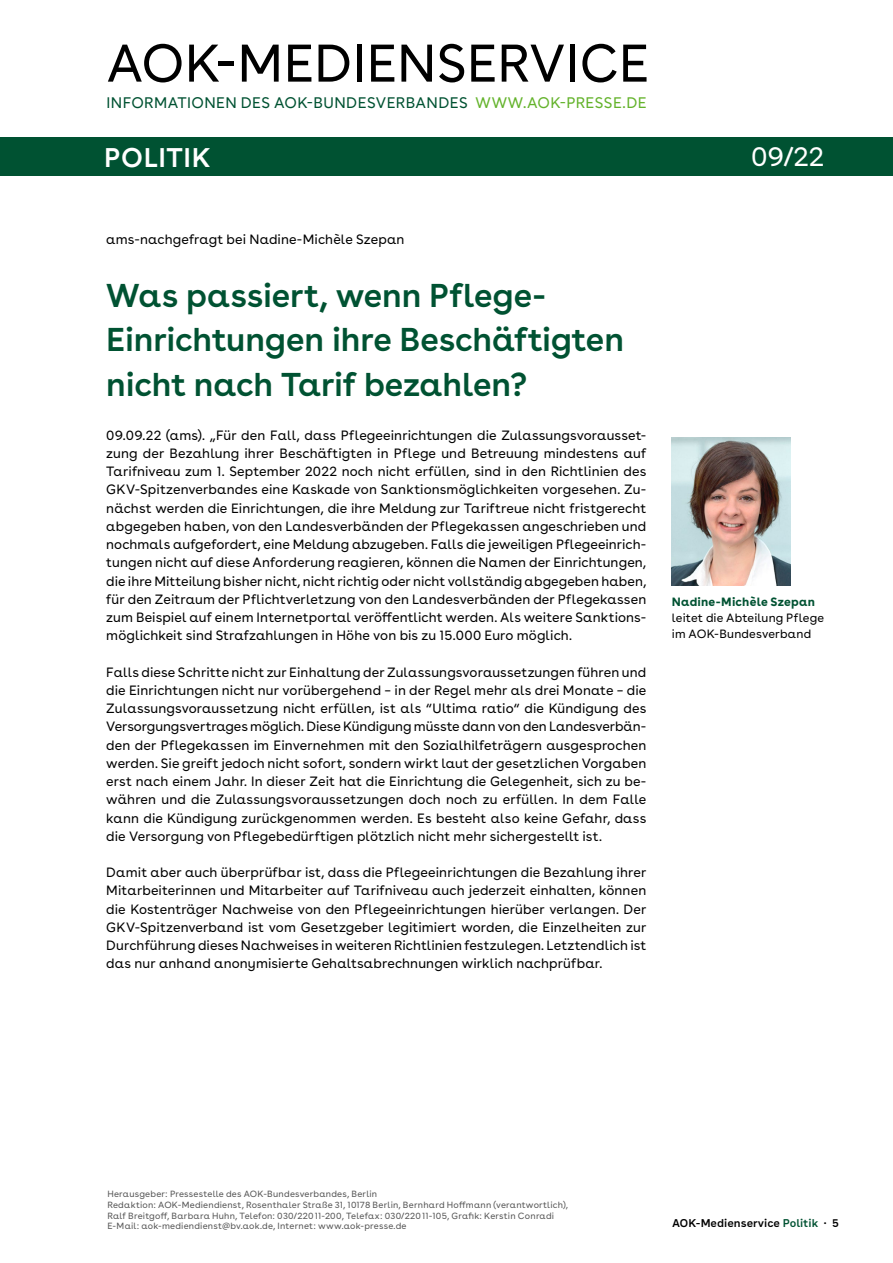
<style>
.page{position:relative;width:893px;height:1263px;background:#fff}
.page>*{position:absolute;margin:0;border:0;box-sizing:border-box;transform-origin:0 0}
.t1{font:52.8px "AOK Buenos Aires";letter-spacing:.005em;color:#000}
.t2{font:600 33px/44.5px "AOK Buenos Aires";letter-spacing:-.005em;color:#005232}
.t3{font:600 27px "AOK Buenos Aires";letter-spacing:.02em;color:#fff}
.t4{font:27px "AOK Buenos Aires";color:#fff}
.t5{font:15.3px "AOK Buenos Aires";letter-spacing:.025em;color:#005232}
.t6{font:13.5px/18.3px "AOK Buenos Aires";letter-spacing:.01em;color:#000;text-align:justify}
.t7{font:12px/16.2px "AOK Buenos Aires";letter-spacing:.015em;color:#000}
.t8{font:700 12px "AOK Buenos Aires";letter-spacing:.015em;color:#005232}
.t9{font:600 11.25px "AOK Buenos Aires Text";color:#000}
.t10{font:9px/10.8px "AOK Buenos Aires";letter-spacing:.025em;color:#565656}
.s1{color:#64b32c}
.s2{color:#005232}
</style>
<div class="page">
<div style="left:0;top:137px;width:893px;height:39px;background:#005232"></div>
<img style="left:672px;top:437px;width:119px;height:149px">
<h1 class="t1" style="left:107px;top:20px;width:545px">AOK-MEDIENSERVICE</h1>
<p class="t5" style="left:106px;top:91px;width:542px">INFORMATIONEN DES AOK-BUNDESVERBANDES <span class="s1">WWW.AOK-PRESSE.DE</span></p>
<h3 class="t3" style="left:104px;top:135px;width:108px">POLITIK</h3>
<h3 class="t4" style="left:751px;top:135px;width:74px">09/22</h3>
<p class="t6" style="left:106px;top:229px;width:300px">ams-nachgefragt bei Nadine-Michèle Szepan</p>
<h2 class="t2" style="left:106px;top:270px;width:519px">Was passiert, wenn Pflege-<br>Einrichtungen ihre Beschäftigten nicht nach Tarif bezahlen?</h2>
<p class="t6" style="left:106px;top:425px;width:542px">09.09.22 (ams). „Für den Fall, dass Pflegeeinrichtungen die Zulassungsvorausset&shy;zung der Bezahlung ihrer Beschäftigten in Pflege und Betreuung mindestens auf Tarifniveau zum 1. September 2022 noch nicht erfüllen, sind in den Richtlinien des GKV-Spitzenverbandes eine Kaskade von Sanktionsmöglichkeiten vorgesehen. Zu&shy;nächst werden die Einrichtungen, die ihre Meldung zur Tariftreue nicht fristgerecht abgegeben haben, von den Landesverbänden der Pflegekassen angeschrieben und nochmals aufgefordert, eine Meldung abzugeben. Falls die jeweiligen Pflegeeinrich&shy;tungen nicht auf diese Anforderung reagieren, können die Namen der Einrichtungen, die ihre Mitteilung bisher nicht, nicht richtig oder nicht vollständig abgegeben haben, für den Zeitraum der Pflichtverletzung von den Landesverbänden der Pflegekassen zum Beispiel auf einem Internetportal veröffentlicht werden. Als weitere Sanktions&shy;möglichkeit sind Strafzahlungen in Höhe von bis zu 15.000 Euro möglich.</p>
<p class="t6" style="left:106px;top:662px;width:542px">Falls diese Schritte nicht zur Einhaltung der Zulassungsvoraussetzungen führen und die Einrichtungen nicht nur vorübergehend – in der Regel mehr als drei Monate – die Zulassungsvoraussetzung nicht erfüllen, ist als “Ultima ratio“ die Kündigung des Versorgungsvertrages möglich. Diese Kündigung müsste dann von den Landesverbän&shy;den der Pflegekassen im Einvernehmen mit den Sozialhilfeträgern ausgesprochen werden. Sie greift jedoch nicht sofort, sondern wirkt laut der gesetzlichen Vorgaben erst nach einem Jahr. In dieser Zeit hat die Einrichtung die Gelegenheit, sich zu be&shy;währen und die Zulassungsvoraussetzungen doch noch zu erfüllen. In dem Falle kann die Kündigung zurückgenommen werden. Es besteht also keine Gefahr, dass die Versorgung von Pflegebedürftigen plötzlich nicht mehr sichergestellt ist.</p>
<p class="t6" style="left:106px;top:862px;width:542px">Damit aber auch überprüfbar ist, dass die Pflegeeinrichtungen die Bezahlung ihrer Mitarbeiterinnen und Mitarbeiter auf Tarifniveau auch jederzeit einhalten, können die Kostenträger Nachweise von den Pflegeeinrichtungen hierüber verlangen. Der GKV-Spitzenverband ist vom Gesetzgeber legitimiert worden, die Einzelheiten zur Durchführung dieses Nachweises in weiteren Richtlinien festzulegen. Letztendlich ist das nur anhand anonymisierte Gehaltsabrechnungen wirklich nachprüfbar.</p>
<p class="t8" style="left:672px;top:591px;width:145px">Nadine-Michèle Szepan</p>
<p class="t7" style="left:672px;top:608px;width:154px">leitet die Abteilung Pflege im AOK-Bundesverband</p>
<p class="t10" style="left:107px;top:1187px;width:462px">Herausgeber: Pressestelle des AOK-Bundesverbandes, Berlin<br>Redaktion: AOK-Mediendienst, Rosenthaler Straße 31, 10178 Berlin, Bernhard Hoffmann (verantwortlich), Ralf Breitgoff, Barbara Huhn, Telefon: 030/22011-200, Telefax: 030/22011-105, Grafik: Kerstin Conradi E-Mail: aok-mediendienst@bv.aok.de, Internet: www.aok-presse.de</p>
<p class="t9" style="left:672px;top:1214px;width:168px">AOK-Medienservice <span class="s2">Politik</span> · 5</p>
</div>
